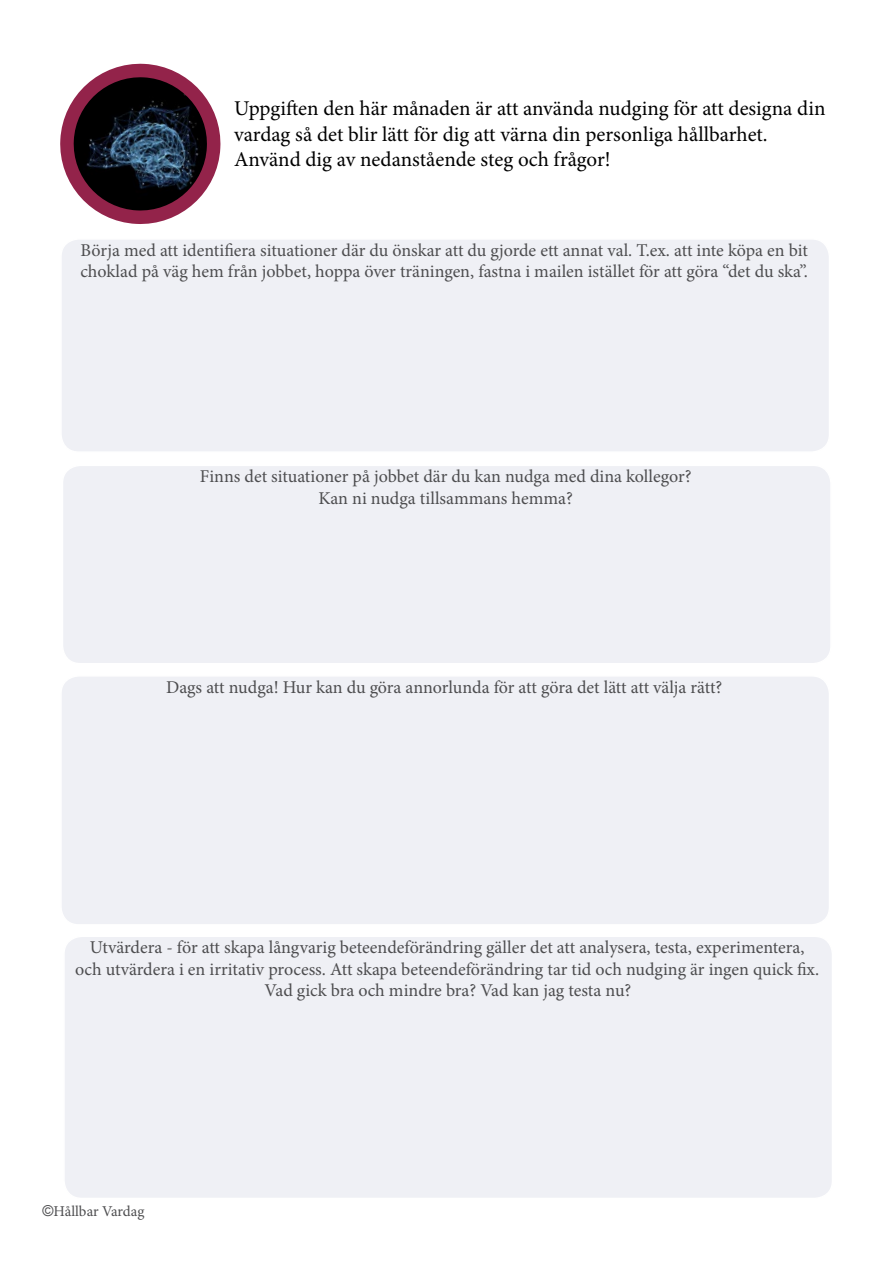
<style>
.page{position:relative;width:893px;height:1263px;background:#fff}
.page>*{position:absolute;margin:0;border:0;box-sizing:border-box;transform-origin:0 0}
.t1{font:21px/25.5px "Minion Pro";color:#000}
.t2{font:18px/21.6px "Minion Pro";color:#4d4d4f;text-align:center}
.t3{font:15px "Minion Pro";letter-spacing:-.005em;color:#4d4d4f}
.s1{font-family:"Arial"}
</style>
<div class="page">
<svg style="left:60px;top:63px;width:161px;height:161px"></svg>
<div style="left:61px;top:239px;width:768px;height:213px;background:#eff0f5;border-radius:18px"></div>
<div style="left:60px;top:238px;width:770px;height:215px;border:2px solid #fff;border-radius:18px"></div>
<div style="left:61px;top:676px;width:768px;height:249px;background:#eff0f5;border-radius:18px"></div>
<div style="left:60px;top:675px;width:770px;height:251px;border:2px solid #fff;border-radius:18px"></div>
<div style="left:62px;top:465px;width:769px;height:199px;background:#eff0f5;border-radius:18px"></div>
<div style="left:62px;top:465px;width:770px;height:199px;border:2px solid #fff;border-radius:18px"></div>
<div style="left:64px;top:936px;width:768px;height:262px;background:#eff0f5;border-radius:18px"></div>
<div style="left:63px;top:935px;width:770px;height:264px;border:2px solid #fff;border-radius:18px"></div>
<p class="t1" style="left:234px;top:96px;width:593px">Uppgiften den här månaden är att använda nudging för att designa din vardag så det blir lätt för dig att värna din personliga hållbarhet.<br>Använd dig av nedanstående steg och frågor!</p>
<p class="t2" style="left:80px;top:239px;width:729px;text-align:left">Börja med att identifiera situationer där du önskar att du gjorde ett annat val. T.ex. att inte köpa en bit choklad på väg hem från jobbet, hoppa över träningen, fastna i mailen istället för att göra “det du ska”.</p>
<p class="t2" style="left:200px;top:466px;width:493px">Finns det situationer på jobbet där du kan nudga med dina kollegor?<br>Kan ni nudga tillsammans hemma?</p>
<p class="t2" style="left:166px;top:676px;width:558px">Dags att nudga! Hur kan du göra annorlunda för att göra det lätt att välja rätt?</p>
<p class="t2" style="left:75px;top:937px;width:745px">Utvärdera - för att skapa långvarig beteendeförändring gäller det att analysera, testa, experimentera, och utvärdera i en irritativ process. Att skapa beteendeförändring tar tid och nudging är ingen quick fix.<br>Vad gick bra och mindre bra? Vad kan jag testa nu?</p>
<p class="t3" style="left:43px;top:1201px;width:103px"><span class="s1">©</span>Hållbar Vardag</p>
</div>
